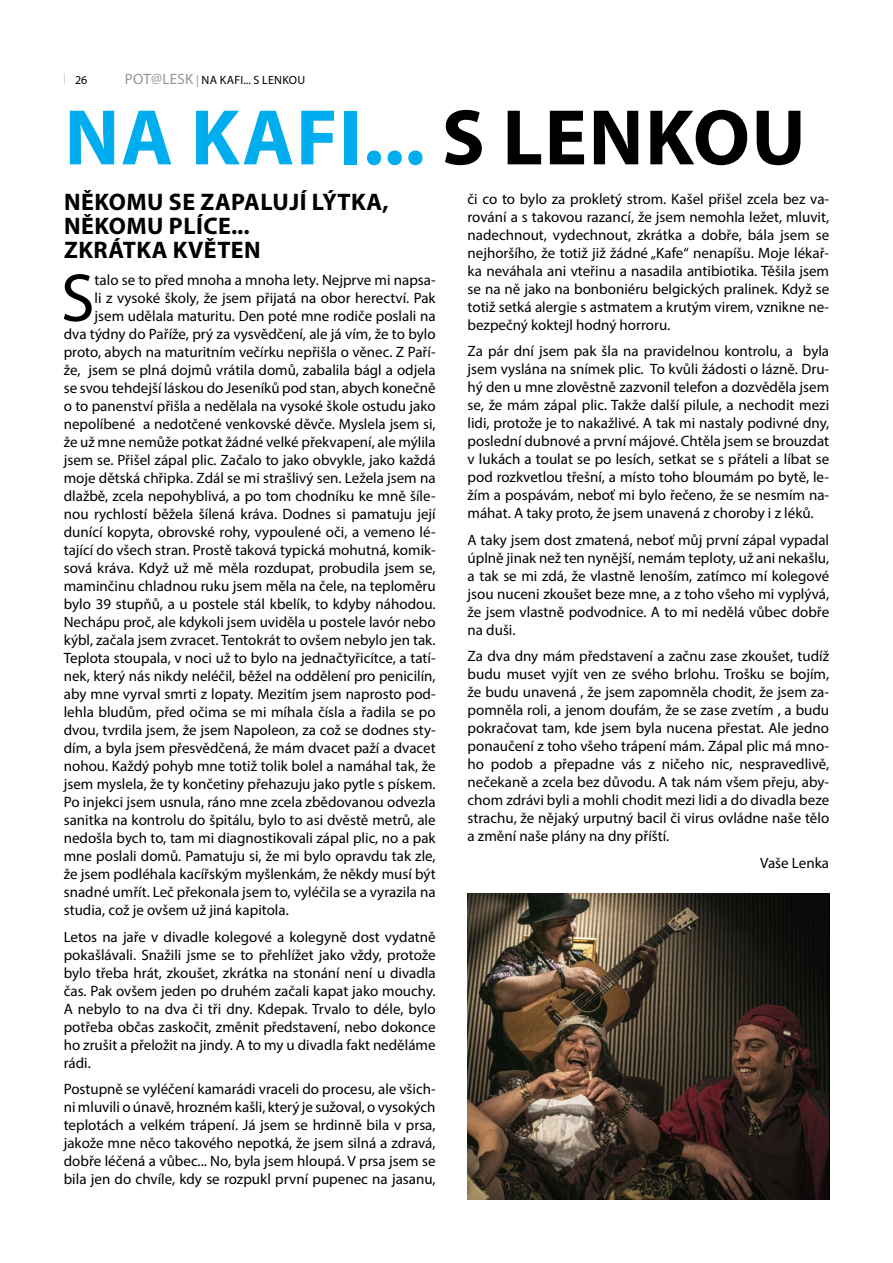
<style>
.page{position:relative;width:893px;height:1263px;background:#fff}
.page>*{position:absolute;margin:0;border:0;box-sizing:border-box;transform-origin:0 0}
.t1{font:700 79.5px "Myriad Pro";letter-spacing:.02em;color:#00aeef}
.t2{font:68.4px "Myriad Pro";color:#000}
.t3{font:700 24px/24px "Myriad Pro";letter-spacing:.02em;color:#000}
.t4{font:15px/18px "Myriad Pro";color:#000;text-align:justify}
.t5{font:12px "Myriad Pro";letter-spacing:.02em;color:#000}
.s1{font-size:15px;color:#939598}
.s2{color:#939598}
.s3{color:#000}
</style>
<div class="page">
<img style="left:468px;top:893px;width:361px;height:306px">
<p class="t5" style="left:75px;top:73px;width:14px">26</p>
<p class="t5" style="left:125px;top:73px;width:182px"><span class="s1">POT@LESK</span> <span class="s2">|</span> NA KAFI... S LENKOU</p>
<h1 class="t1" style="left:65px;top:86px;width:743px">NA KAFI... <span class="s3">S LENKOU</span></h1>
<h3 class="t3" style="left:64px;top:190px;width:326px">NĚKOMU SE ZAPALUJÍ LÝTKA,<br>NĚKOMU PLÍCE...<br>ZKRÁTKA KVĚTEN</h3>
<h2 class="t2" style="left:61px;top:256px;width:35px">S</h2>
<p class="t4" style="left:95px;top:271px;width:342px">talo se to před mnoha a mnoha lety. Nejprve mi napsa-</p>
<p class="t4" style="left:95px;top:289px;width:343px">li z vysoké školy, že jsem přijatá na obor herectví. Pak</p>
<p class="t4" style="left:95px;top:307px;width:342px">jsem udělala maturitu. Den poté mne rodiče poslali na</p>
<p class="t4" style="left:64px;top:325px;width:373px">dva týdny do Paříže, prý za vysvědčení, ale já vím, že to bylo</p>
<p class="t4" style="left:64px;top:343px;width:373px">proto, abych na maturitním večírku nepřišla o věnec. Z Paří-</p>
<p class="t4" style="left:64px;top:361px;width:373px">že, jsem se plná dojmů vrátila domů, zabalila bágl a odjela</p>
<p class="t4" style="left:64px;top:379px;width:373px">se svou tehdejší láskou do Jeseníků pod stan, abych konečně</p>
<p class="t4" style="left:64px;top:397px;width:373px">o to panenství přišla a nedělala na vysoké škole ostudu jako</p>
<p class="t4" style="left:64px;top:415px;width:373px">nepolíbené a nedotčené venkovské děvče. Myslela jsem si,</p>
<p class="t4" style="left:64px;top:433px;width:373px">že už mne nemůže potkat žádné velké překvapení, ale mýlila</p>
<p class="t4" style="left:64px;top:451px;width:373px">jsem se. Přišel zápal plic. Začalo to jako obvykle, jako každá</p>
<p class="t4" style="left:64px;top:469px;width:373px">moje dětská chřipka. Zdál se mi strašlivý sen. Ležela jsem na</p>
<p class="t4" style="left:64px;top:487px;width:373px">dlažbě, zcela nepohyblivá, a po tom chodníku ke mně šíle-</p>
<p class="t4" style="left:64px;top:505px;width:373px">nou rychlostí běžela šílená kráva. Dodnes si pamatuju její</p>
<p class="t4" style="left:64px;top:523px;width:373px">dunící kopyta, obrovské rohy, vypoulené oči, a vemeno lé-</p>
<p class="t4" style="left:64px;top:541px;width:373px">tající do všech stran. Prostě taková typická mohutná, komik-</p>
<p class="t4" style="left:64px;top:559px;width:373px">sová kráva. Když už mě měla rozdupat, probudila jsem se,</p>
<p class="t4" style="left:64px;top:577px;width:373px">maminčinu chladnou ruku jsem měla na čele, na teploměru</p>
<p class="t4" style="left:64px;top:595px;width:373px">bylo 39 stupňů, a u postele stál kbelík, to kdyby náhodou.</p>
<p class="t4" style="left:64px;top:613px;width:373px">Nechápu proč, ale kdykoli jsem uviděla u postele lavór nebo</p>
<p class="t4" style="left:64px;top:631px;width:373px">kýbl, začala jsem zvracet. Tentokrát to ovšem nebylo jen tak.</p>
<p class="t4" style="left:64px;top:649px;width:373px">Teplota stoupala, v noci už to bylo na jednačtyřicítce, a tatí-</p>
<p class="t4" style="left:64px;top:667px;width:373px">nek, který nás nikdy neléčil, běžel na oddělení pro penicilín,</p>
<p class="t4" style="left:64px;top:685px;width:373px">aby mne vyrval smrti z lopaty. Mezitím jsem naprosto pod-</p>
<p class="t4" style="left:64px;top:703px;width:373px">lehla bludům, před očima se mi míhala čísla a řadila se po</p>
<p class="t4" style="left:64px;top:721px;width:373px">dvou, tvrdila jsem, že jsem Napoleon, za což se dodnes sty-</p>
<p class="t4" style="left:64px;top:739px;width:373px">dím, a byla jsem přesvědčená, že mám dvacet paží a dvacet</p>
<p class="t4" style="left:64px;top:757px;width:373px">nohou. Každý pohyb mne totiž tolik bolel a namáhal tak, že</p>
<p class="t4" style="left:64px;top:775px;width:373px">jsem myslela, že ty končetiny přehazuju jako pytle s pískem.</p>
<p class="t4" style="left:64px;top:793px;width:373px">Po injekci jsem usnula, ráno mne zcela zbědovanou odvezla</p>
<p class="t4" style="left:64px;top:811px;width:373px">sanitka na kontrolu do špitálu, bylo to asi dvěstě metrů, ale</p>
<p class="t4" style="left:64px;top:829px;width:373px">nedošla bych to, tam mi diagnostikovali zápal plic, no a pak</p>
<p class="t4" style="left:64px;top:847px;width:373px">mne poslali domů. Pamatuju si, že mi bylo opravdu tak zle,</p>
<p class="t4" style="left:64px;top:865px;width:373px">že jsem podléhala kacířským myšlenkám, že někdy musí být</p>
<p class="t4" style="left:64px;top:883px;width:373px">snadné umřít. Leč překonala jsem to, vyléčila se a vyrazila na</p>
<p class="t4" style="left:64px;top:901px;width:227px">studia, což je ovšem už jiná kapitola.</p>
<p class="t4" style="left:64px;top:927px;width:373px">Letos na jaře v divadle kolegové a kolegyně dost vydatně pokašlávali. Snažili jsme se to přehlížet jako vždy, protože bylo třeba hrát, zkoušet, zkrátka na stonání není u divadla čas. Pak ovšem jeden po druhém začali kapat jako mouchy.<br>A nebylo to na dva či tři dny. Kdepak. Trvalo to déle, bylo potřeba občas zaskočit, změnit představení, nebo dokonce ho zrušit a přeložit na jindy. A to my u divadla fakt neděláme rádi.</p>
<p class="t4" style="left:64px;top:1080px;width:373px">Postupně se vyléčení kamarádi vraceli do procesu, ale všich&shy;ni mluvili o únavě, hrozném kašli, který je sužoval, o vysokých teplotách a velkém trápení. Já jsem se hrdinně bila v prsa, jakože mne něco takového nepotká, že jsem silná a zdravá, dobře léčená a vůbec... No, byla jsem hloupá. V prsa jsem se bila jen do chvíle, kdy se rozpukl první pupenec na jasanu,</p>
<p class="t4" style="left:468px;top:189px;width:363px">či co to bylo za prokletý strom. Kašel přišel zcela bez va&shy;rování a s takovou razancí, že jsem nemohla ležet, mluvit, nadechnout, vydechnout, zkrátka a dobře, bála jsem se nejhoršího, že totiž již žádné „Kafe“ nenapíšu. Moje lékař&shy;ka neváhala ani vteřinu a nasadila antibiotika. Těšila jsem se na ně jako na bonboniéru belgických pralinek. Když se totiž setká alergie s astmatem a krutým virem, vznikne ne&shy;bezpečný koktejl hodný horroru.</p>
<p class="t4" style="left:468px;top:342px;width:363px">Za pár dní jsem pak šla na pravidelnou kontrolu, a byla jsem vyslána na snímek plic. To kvůli žádosti o lázně. Dru&shy;hý den u mne zlověstně zazvonil telefon a dozvěděla jsem se, že mám zápal plic. Takže další pilule, a nechodit mezi lidi, protože je to nakažlivé. A tak mi nastaly podivné dny, poslední dubnové a první májové. Chtěla jsem se brouzdat v lukách a toulat se po lesích, setkat se s přáteli a líbat se pod rozkvetlou třešní, a místo toho bloumám po bytě, le&shy;žím a pospávám, neboť mi bylo řečeno, že se nesmím na&shy;máhat. A taky proto, že jsem unavená z choroby i z léků.</p>
<p class="t4" style="left:468px;top:530px;width:363px">A taky jsem dost zmatená, neboť můj první zápal vypadal úplně jinak než ten nynější, nemám teploty, už ani nekašlu, a tak se mi zdá, že vlastně lenoším, zatímco mí kolegové jsou nuceni zkoušet beze mne, a z toho všeho mi vyplývá, že jsem vlastně podvodnice. A to mi nedělá vůbec dobře na duši.</p>
<p class="t4" style="left:468px;top:647px;width:363px">Za dva dny mám představení a začnu zase zkoušet, tudíž budu muset vyjít ven ze svého brlohu. Trošku se bojím, že budu unavená , že jsem zapomněla chodit, že jsem za&shy;pomněla roli, a jenom doufám, že se zase zvetím , a budu pokračovat tam, kde jsem byla nucena přestat. Ale jedno ponaučení z toho všeho trápení mám. Zápal plic má mno&shy;ho podob a přepadne vás z ničeho nic, nespravedlivě, nečekaně a zcela bez důvodu. A tak nám všem přeju, aby&shy;chom zdrávi byli a mohli chodit mezi lidi a do divadla beze strachu, že nějaký urputný bacil či virus ovládne naše tělo a změní naše plány na dny příští.</p>
<p class="t4" style="left:760px;top:853px;width:70px">Vaše Lenka</p>
</div>
